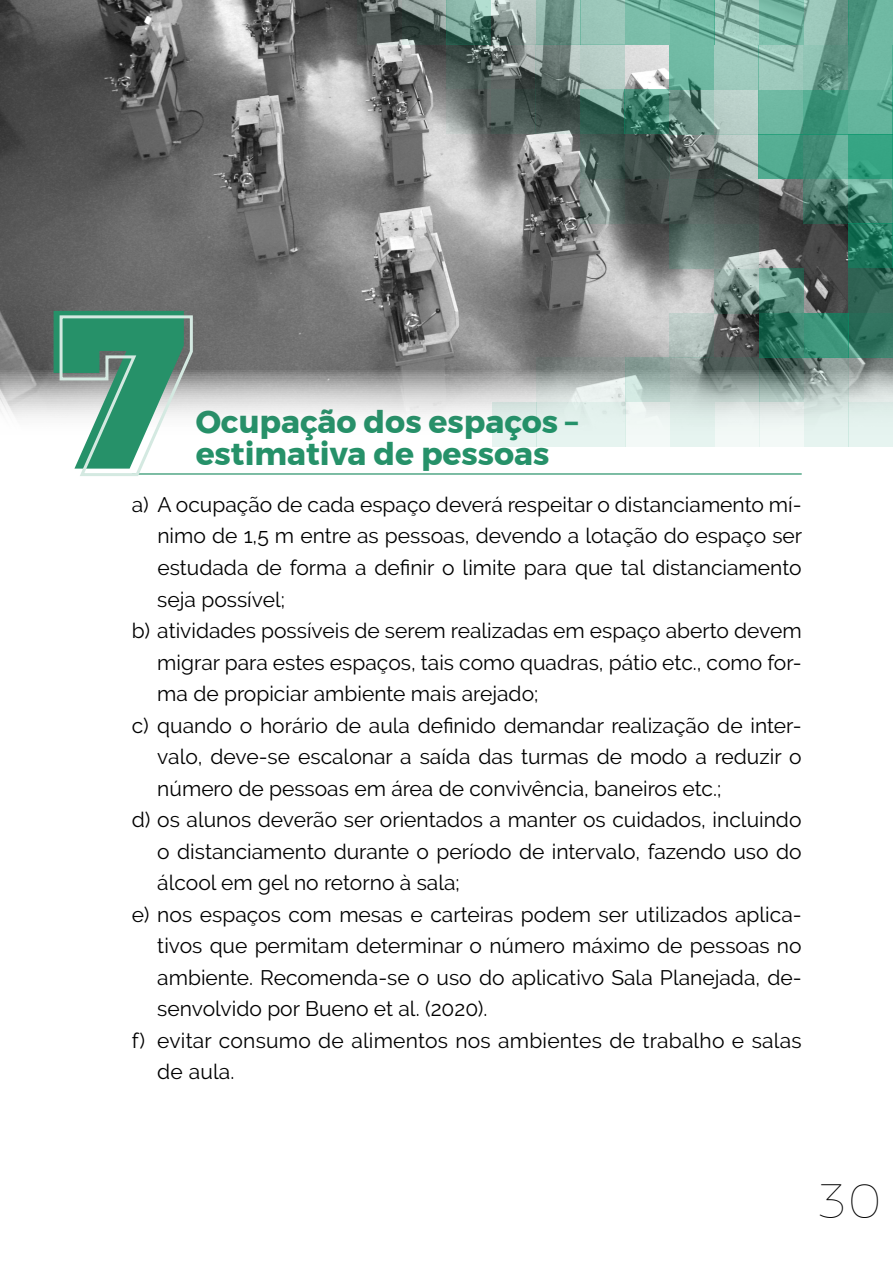
<style>
.page{position:relative;width:893px;height:1263px;background:#fff}
.page>*{position:absolute;margin:0;border:0;box-sizing:border-box;transform-origin:0 0}
.t1{font:900 225px "Montserrat";color:#269169}
.t2{font:100 48px "Montserrat";color:#000}
.t3{font:700 31.5px/31.5px "Montserrat";color:#269169}
.t4{font:21px "Raleway";color:#000}
</style>
<div class="page">
<hr style="left:132px;top:473px;width:670px;height:2px;background:#52a787">
<img style="left:0;top:0;width:848px;height:418px">
<svg style="left:58px;top:314px;width:136px;height:162px"></svg>
<svg style="left:714px;top:134px;width:45px;height:45px;background:#98a9a4"></svg>
<svg style="left:714px;top:179px;width:45px;height:45px;background:#414846"></svg>
<svg style="left:714px;top:224px;width:45px;height:44px;background:#73817d"></svg>
<svg style="left:669px;top:135px;width:45px;height:45px;background:#6a716f"></svg>
<svg style="left:669px;top:180px;width:45px;height:44px;background:#4c5b56"></svg>
<svg style="left:669px;top:224px;width:45px;height:45px;background:#667c75"></svg>
<svg style="left:714px;top:269px;width:45px;height:44px;background:#7d938d"></svg>
<svg style="left:669px;top:313px;width:45px;height:44px;background:#b0beba"></svg>
<svg style="left:714px;top:0;width:45px;height:45px;background:#8fbcaf"></svg>
<svg style="left:714px;top:45px;width:45px;height:45px;background:#9ac7ba"></svg>
<div style="left:714px;top:90px;width:45px;height:44px;background:#bad0c9"></div>
<svg style="left:625px;top:134px;width:44px;height:45px;background:#3f4e4a"></svg>
<svg style="left:625px;top:179px;width:44px;height:45px;background:#3f4644"></svg>
<svg style="left:670px;top:0;width:44px;height:45px;background:#6bb49f"></svg>
<svg style="left:669px;top:45px;width:45px;height:45px;background:#6cb59f"></svg>
<svg style="left:669px;top:90px;width:45px;height:44px;background:#6e9287"></svg>
<svg style="left:580px;top:134px;width:45px;height:45px;background:#4c625b"></svg>
<svg style="left:580px;top:179px;width:45px;height:45px;background:#717f7b"></svg>
<svg style="left:625px;top:89px;width:44px;height:45px;background:#3a7c68"></svg>
<svg style="left:580px;top:89px;width:45px;height:45px;background:#4e7b6e"></svg>
<svg style="left:535px;top:89px;width:45px;height:45px;background:#414f4b"></svg>
<svg style="left:491px;top:89px;width:44px;height:45px;background:#4d5b57"></svg>
<svg style="left:446px;top:89px;width:45px;height:45px;background:#6f7674"></svg>
<div style="left:580px;top:45px;width:45px;height:44px;background:#b7cdc7"></div>
<svg style="left:535px;top:45px;width:45px;height:44px;background:#768480"></svg>
<svg style="left:491px;top:45px;width:44px;height:44px;background:#717875"></svg>
<svg style="left:446px;top:45px;width:45px;height:44px;background:#4a5854"></svg>
<svg style="left:625px;top:0;width:45px;height:45px;background:#78b9a6"></svg>
<div style="left:580px;top:0;width:45px;height:45px;background:#9bc6b9"></div>
<svg style="left:536px;top:0;width:44px;height:45px;background:#789c91"></svg>
<svg style="left:491px;top:0;width:45px;height:45px;background:#94a39f"></svg>
<svg style="left:447px;top:0;width:44px;height:45px;background:#699588"></svg>
<svg style="left:402px;top:0;width:45px;height:45px;background:#5c6b67"></svg>
<svg style="left:357px;top:0;width:45px;height:45px;background:#545a58"></svg>
<hr style="left:892px;top:45px;width:1px;height:45px;background:#009367">
<hr style="left:892px;top:90px;width:1px;height:44px;background:#009367">
<svg style="left:848px;top:0;width:45px;height:45px;background:#5ba58f"></svg>
<svg style="left:848px;top:45px;width:44px;height:45px;background:#68b29c"></svg>
<svg style="left:848px;top:90px;width:44px;height:44px;background:#62b29a"></svg>
<div style="left:848px;top:134px;width:45px;height:45px;background:linear-gradient(to bottom,#39a786,#309e7d)"></div>
<svg style="left:848px;top:179px;width:45px;height:45px;background:#478a76"></svg>
<svg style="left:848px;top:224px;width:45px;height:44px;background:#1f785e"></svg>
<svg style="left:848px;top:268px;width:45px;height:45px;background:#326556"></svg>
<svg style="left:848px;top:313px;width:45px;height:44px;background:#30735f"></svg>
<svg style="left:848px;top:357px;width:45px;height:45px;background:#abb4b1"></svg>
<div style="left:848px;top:402px;width:45px;height:44px;background:#e4f2ee"></div>
<svg style="left:804px;top:0;width:44px;height:45px;background:#84b0a3"></svg>
<svg style="left:803px;top:45px;width:45px;height:45px;background:#6da091"></svg>
<svg style="left:803px;top:90px;width:45px;height:44px;background:#3c947a"></svg>
<svg style="left:803px;top:134px;width:45px;height:45px;background:#4f9983"></svg>
<svg style="left:803px;top:179px;width:45px;height:45px;background:#477265"></svg>
<svg style="left:804px;top:313px;width:44px;height:44px;background:#389076"></svg>
<svg style="left:804px;top:357px;width:44px;height:45px;background:#9dada9"></svg>
<div style="left:804px;top:402px;width:44px;height:44px;background:linear-gradient(to right,#dfeee9,#e2f0ec)"></div>
<svg style="left:759px;top:0;width:45px;height:45px;background:#71b39f"></svg>
<svg style="left:759px;top:45px;width:44px;height:45px;background:#97c3b6"></svg>
<div style="left:759px;top:90px;width:44px;height:44px;background:#6eb8a2"></div>
<svg style="left:759px;top:134px;width:44px;height:45px;background:#4aa389"></svg>
<svg style="left:759px;top:268px;width:45px;height:45px;background:#649788"></svg>
<svg style="left:759px;top:313px;width:45px;height:44px;background:#256e58"></svg>
<svg style="left:760px;top:357px;width:44px;height:45px;background:#6f867f"></svg>
<div style="left:759px;top:402px;width:45px;height:44px;background:linear-gradient(to bottom,#dee5e3,#f8fefc)"></div>
<svg style="left:715px;top:357px;width:45px;height:45px;background:#7f8d89"></svg>
<div style="left:715px;top:402px;width:45px;height:44px;background:linear-gradient(to bottom,#e0e7e5,#f8fefb)"></div>
<svg style="left:670px;top:357px;width:45px;height:45px;background:#9baaa5"></svg>
<div style="left:670px;top:402px;width:45px;height:44px;background:linear-gradient(to bottom,#d5e3df,#eaf8f4)"></div>
<svg style="left:626px;top:357px;width:44px;height:45px;background:#a4bab3"></svg>
<div style="left:626px;top:402px;width:44px;height:44px;background:linear-gradient(to right,#f2f8f6,#edf3f1)"></div>
<svg style="left:581px;top:357px;width:45px;height:45px;background:#bac1bf"></svg>
<div style="left:581px;top:402px;width:45px;height:44px;background:#e4f2ee"></div>
<svg style="left:536px;top:357px;width:45px;height:45px;background:#a5acaa"></svg>
<div style="left:536px;top:402px;width:45px;height:44px;background:#e3f1ed"></div>
<div style="left:492px;top:402px;width:44px;height:44px;background:linear-gradient(to right,#e0efea,#e1efeb)"></div>
<h1 class="t1" style="left:50px;top:204px;width:137px">7</h1>
<h3 class="t3" style="left:196px;top:406px;width:384px">Ocupação dos espaços – estimativa de pessoas</h3>
<p class="t4" style="left:132px;top:492px;width:671px">a) A ocupação de cada espaço deverá respeitar o distanciamento mí-</p>
<p class="t4" style="left:157px;top:524px;width:646px">nimo de 1,5 m entre as pessoas, devendo a lotação do espaço ser</p>
<p class="t4" style="left:157px;top:555px;width:646px">estudada de forma a definir o limite para que tal distanciamento</p>
<p class="t4" style="left:157px;top:587px;width:129px">seja possível;</p>
<p class="t4" style="left:132px;top:618px;width:671px">b) atividades possíveis de serem realizadas em espaço aberto devem</p>
<p class="t4" style="left:157px;top:650px;width:646px">migrar para estes espaços, tais como quadras, pátio etc., como for-</p>
<p class="t4" style="left:157px;top:681px;width:383px">ma de propiciar ambiente mais arejado;</p>
<p class="t4" style="left:132px;top:713px;width:671px">c) quando o horário de aula definido demandar realização de inter-</p>
<p class="t4" style="left:157px;top:744px;width:646px">valo, deve-se escalonar a saída das turmas de modo a reduzir o</p>
<p class="t4" style="left:157px;top:776px;width:566px">número de pessoas em área de convivência, baneiros etc.;</p>
<p class="t4" style="left:132px;top:807px;width:671px">d) os alunos deverão ser orientados a manter os cuidados, incluindo</p>
<p class="t4" style="left:157px;top:839px;width:646px">o distanciamento durante o período de intervalo, fazendo uso do</p>
<p class="t4" style="left:157px;top:870px;width:304px">álcool em gel no retorno à sala;</p>
<p class="t4" style="left:132px;top:902px;width:671px">e) nos espaços com mesas e carteiras podem ser utilizados aplica-</p>
<p class="t4" style="left:157px;top:933px;width:646px">tivos que permitam determinar o número máximo de pessoas no</p>
<p class="t4" style="left:157px;top:965px;width:646px">ambiente. Recomenda-se o uso do aplicativo Sala Planejada, de-</p>
<p class="t4" style="left:157px;top:996px;width:332px">senvolvido por Bueno et al. (2020).</p>
<p class="t4" style="left:132px;top:1028px;width:671px">f) evitar consumo de alimentos nos ambientes de trabalho e salas</p>
<p class="t4" style="left:157px;top:1059px;width:79px">de aula.</p>
<h2 class="t2" style="left:819px;top:1166px;width:64px">30</h2>
</div>
